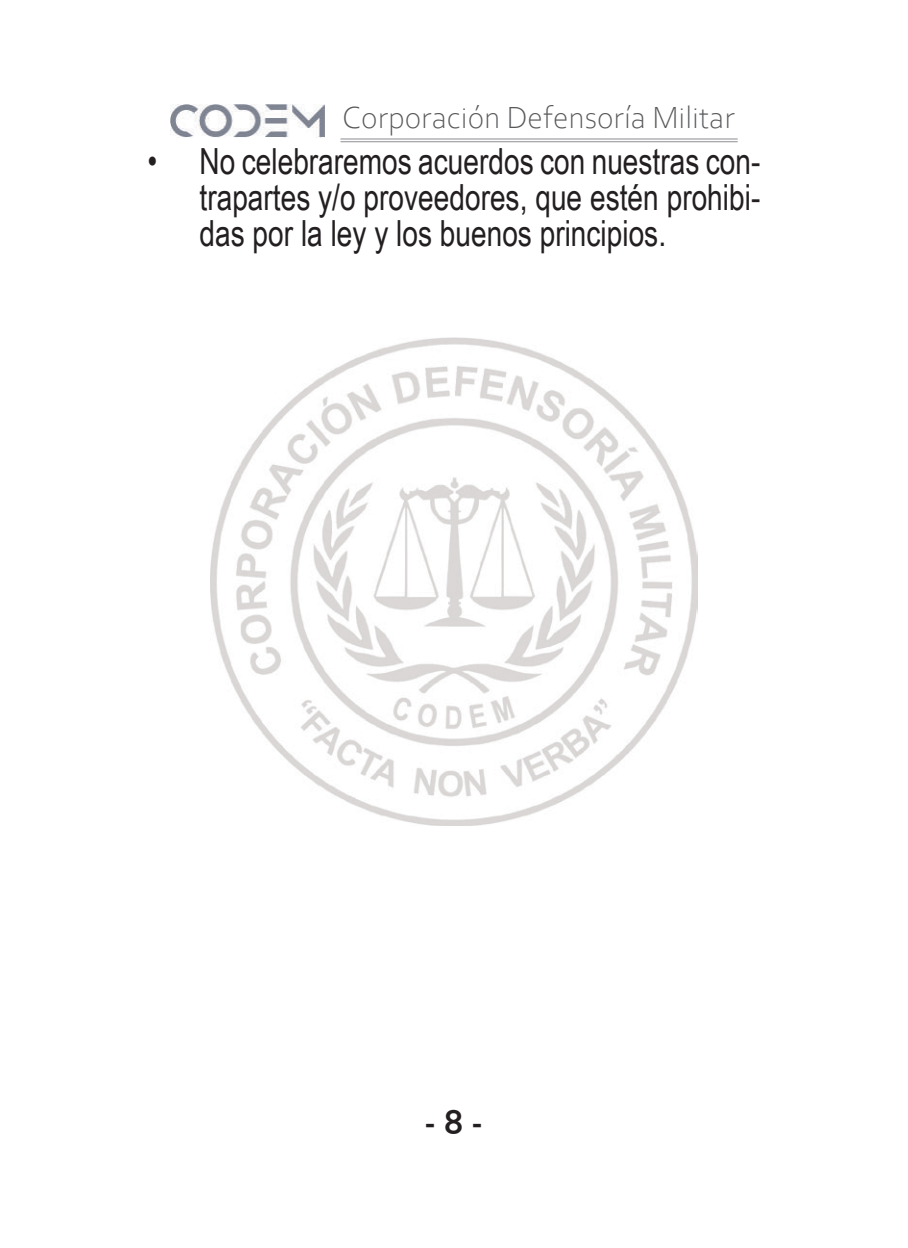
<style>
.page{position:relative;width:908px;height:1248px;background:#fff}
.page>*{position:absolute;margin:0;border:0;box-sizing:border-box;transform-origin:0 0}
.t1{font:36px/36px "Arial Narrow";color:#231f20;text-align:justify;scale:.95 1}
.t2{font:700 36px "Corbel";color:#231f20}
.t3{font:300 32px "Corbel";color:#57585a}
</style>
<div class="page">
<img style="left:170px;top:104px;width:154px;height:34px">
<img style="left:210px;top:338px;width:487px;height:487px">
<hr style="left:340px;top:141px;width:397px;height:1px;background:#a8a9ad">
<hr style="left:340px;top:138px;width:397px;height:2px;background:#a8a9ad">
<p class="t3" style="left:342px;top:97px;width:394px">Corporación Defensoría Militar</p>
<p class="t1" style="left:199px;top:142px;width:591px;text-indent:-52px">• No celebraremos acuerdos con nuestras con&shy;trapartes y/o proveedores, que estén prohibi&shy;das por la ley y los buenos principios.</p>
<p class="t2" style="left:424px;top:1099px;width:60px">- 8 -</p>
</div>
